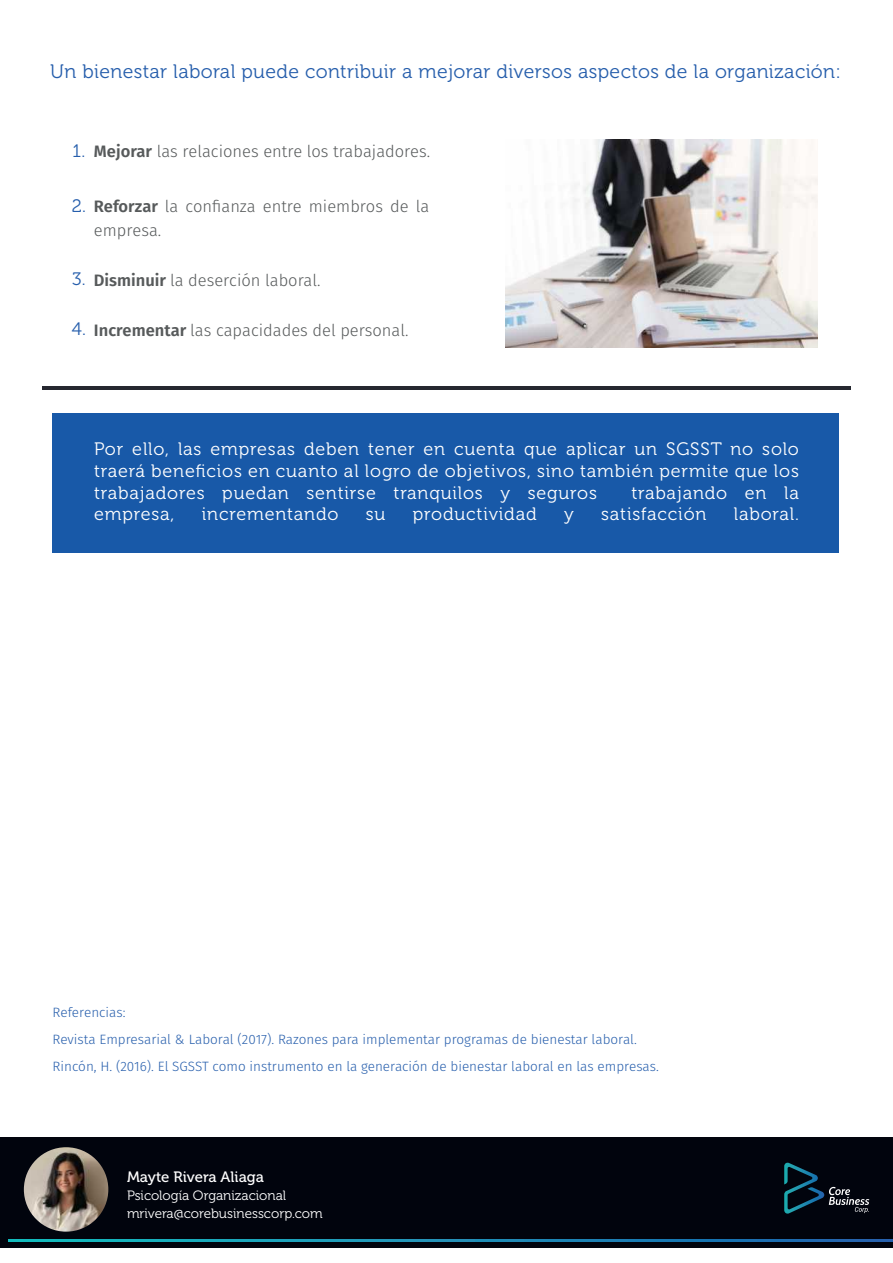
<style>
.page{position:relative;width:893px;height:1263px;background:#fff}
.page>*{position:absolute;margin:0;border:0;box-sizing:border-box;transform-origin:0 0}
.t1{font:19.5px "Museo 300";letter-spacing:.02em;color:#265eac}
.t2{font:18px/21.6px "Museo 300";letter-spacing:.045em;color:#fff;text-align:justify}
.t3{font:18px "Museo 300";color:#265eac}
.t4{font:300 16.5px "Fira Sans";color:#575a5b}
.t5{font:15px "Museo 500";color:#fff}
.t6{font:300 13.5px/27px "Fira Sans";color:#265eac}
.t7{font:13.5px/18px "Museo 300";color:#fff}
.s1{font-weight:600}
.s2{font-family:"Museo 300";font-weight:400;font-size:18px;color:#265eac}
</style>
<div class="page">
<div style="left:53px;top:413px;width:786px;height:140px;background:#1859a8"></div>
<hr style="left:42px;top:386px;width:809px;height:4px;background:#262830">
<img style="left:506px;top:139px;width:312px;height:208px">
<div style="left:0;top:1138px;width:893px;height:109px;background:#01040d"></div>
<img style="left:24px;top:1147px;width:84px;height:84px;border-radius:42px">
<svg style="left:784px;top:1163px;width:85px;height:50px;background:#11222d"></svg>
<svg style="left:9px;top:1240px;width:884px;height:1px"></svg>
<p class="t1" style="left:50px;top:61px;width:792px">Un bienestar laboral puede contribuir a mejorar diversos aspectos de la organización:</p>
<p class="t3" style="left:72px;top:141px;width:14px">1.</p>
<p class="t4" style="left:94px;top:140px;width:338px"><span class="s1">Mejorar</span> las relaciones entre los trabajadores.</p>
<p class="t4" style="left:72px;top:195px;width:359px"><span class="s2">2.</span> <span class="s1">Reforzar</span> la confianza entre miembros de la</p>
<p class="t4" style="left:94px;top:219px;width:69px">empresa.</p>
<p class="t4" style="left:94px;top:268px;width:228px"><span class="s1">Disminuir</span> la deserción laboral.</p>
<p class="t3" style="left:72px;top:269px;width:15px">3.</p>
<p class="t4" style="left:72px;top:318px;width:338px"><span class="s2">4.</span> <span class="s1">Incrementar</span> las capacidades del personal.</p>
<p class="t2" style="left:94px;top:439px;width:706px">Por ello, las empresas deben tener en cuenta que aplicar un SGSST no solo traerá beneficios en cuanto al logro de objetivos, sino también permite que los trabajadores puedan sentirse tranquilos y seguros</p>
<p class="t2" style="left:631px;top:482px;width:169px">trabajando en la</p>
<p class="t2" style="left:94px;top:503px;width:82px">empresa,</p>
<p class="t2" style="left:202px;top:503px;width:138px">incrementando</p>
<p class="t2" style="left:366px;top:503px;width:21px">su</p>
<p class="t2" style="left:413px;top:503px;width:125px">productividad</p>
<p class="t2" style="left:564px;top:503px;width:11px">y</p>
<p class="t2" style="left:601px;top:503px;width:107px">satisfacción</p>
<p class="t2" style="left:734px;top:503px;width:67px">laboral.</p>
<p class="t6" style="left:53px;top:999px;width:608px">Referencias:<br>Revista Empresarial &amp; Laboral (2017). Razones para implementar programas de bienestar laboral.<br>Rincón, H. (2016). El SGSST como instrumento en la generación de bienestar laboral en las empresas.</p>
<p class="t5" style="left:127px;top:1168px;width:138px">Mayte Rivera Aliaga</p>
<p class="t7" style="left:127px;top:1186px;width:197px">Psicología Organizacional mrivera@corebusinesscorp.com</p>
</div>
